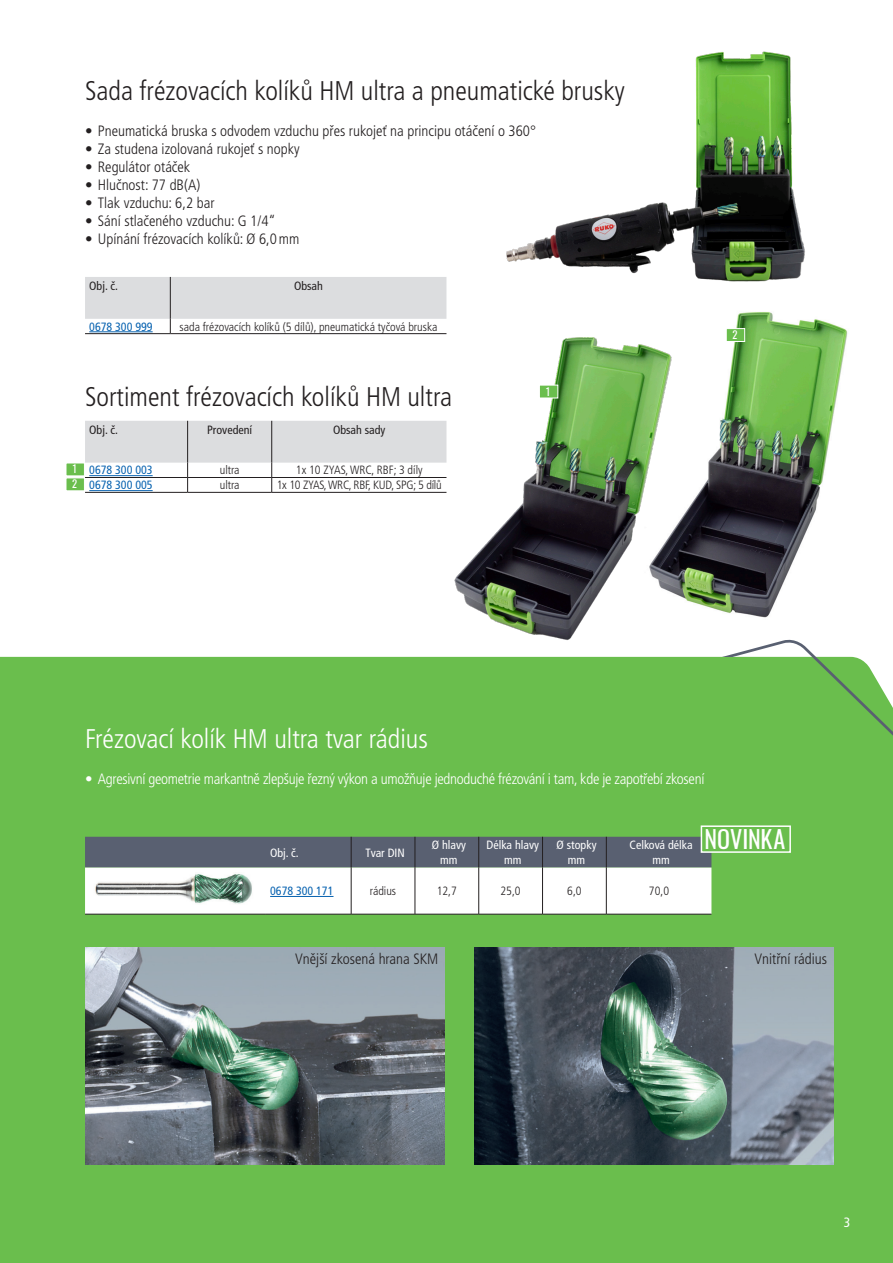
<style>
.page{position:relative;width:893px;height:1263px;background:#fff}
.page>*{position:absolute;margin:0;border:0;box-sizing:border-box;transform-origin:0 0}
.Prospekt_Head_lb{font:300 condensed 27px "Frutiger LT Pro";color:#231f20}
.Prospekt_Head_lb-2{font:300 condensed 27px "Frutiger LT Pro";color:#fff}
.Fließtext_8_pt{font:24px "Oswald";letter-spacing:-.005em;color:#fff}
.ProspektGrund_linksb{font:300 condensed 15px "Frutiger LT Pro";color:#231f20}
.ProspektGrund_linksb-2{font:300 condensed 15px "Frutiger LT Pro";letter-spacing:-.02em;color:#fff}
.t1{font:condensed 13.5px "Frutiger LT Pro";color:#fff}
.Prospekt_Tabelle_zent{font:300 condensed 12px "Frutiger LT Pro";color:#231f20}
.Prospekt_Tabelle_lb{font:condensed 12px "Frutiger LT Pro";color:#fff}
.Prospekt_Tabelle_lb-2{font:condensed 12px "Frutiger LT Pro";color:#0762b0}
.Prospekt_Tabelle_zent-2{font:300 condensed 12px "Frutiger LT Pro";letter-spacing:-.02em;color:#231f20}
.Prospekt_Tabelle_zent-3{font:condensed 12px "Frutiger LT Pro";color:#231f20}
.Prospekt_Tabelle_lb-3{font:condensed 12px "Frutiger LT Pro";color:#231f20}
.Fließtext_8_pt-2{font:10.5px "Oswald";color:#fff}
</style>
<div class="page">
<div style="left:0;top:657px;width:893px;height:606px;background:#6abe4d"></div>
<svg style="left:719px;top:639px;width:174px;height:111px"></svg>
<div style="left:658px;top:657px;width:102px;height:25px;background:#6abe4d"></div>
<div style="left:66px;top:463px;width:19px;height:13px;background:#6abe4d"></div>
<div style="left:66px;top:477px;width:19px;height:14px;background:#6abe4d;border:1px solid #fff"></div>
<svg style="left:85px;top:421px;width:361px;height:71px"></svg>
<hr style="left:85px;top:492px;width:103px;height:1px;background:#231f20">
<hr style="left:188px;top:492px;width:84px;height:1px;background:#231f20">
<hr style="left:272px;top:492px;width:174px;height:1px;background:#231f20">
<hr style="left:89px;top:475px;width:64px;height:1px;background:#0762b0">
<hr style="left:89px;top:490px;width:64px;height:1px;background:#0762b0">
<svg style="left:85px;top:277px;width:361px;height:56px"></svg>
<hr style="left:85px;top:333px;width:85px;height:1px;background:#231f20">
<hr style="left:170px;top:333px;width:276px;height:1px;background:#231f20">
<hr style="left:89px;top:331px;width:64px;height:1px;background:#0762b0">
<svg style="left:85px;top:837px;width:626px;height:77px"></svg>
<hr style="left:85px;top:914px;width:181px;height:1px;background:#231f20">
<hr style="left:266px;top:914px;width:85px;height:1px;background:#231f20">
<hr style="left:351px;top:914px;width:64px;height:1px;background:#231f20">
<hr style="left:415px;top:914px;width:64px;height:1px;background:#231f20">
<hr style="left:479px;top:914px;width:63px;height:1px;background:#231f20">
<hr style="left:542px;top:914px;width:64px;height:1px;background:#231f20">
<hr style="left:606px;top:914px;width:105px;height:1px;background:#231f20">
<hr style="left:351px;top:837px;width:1px;height:30px;background:#231f20">
<hr style="left:415px;top:837px;width:1px;height:30px;background:#231f20">
<hr style="left:478px;top:837px;width:1px;height:30px;background:#231f20">
<hr style="left:542px;top:837px;width:1px;height:30px;background:#231f20">
<hr style="left:606px;top:837px;width:1px;height:30px;background:#231f20">
<hr style="left:351px;top:867px;width:1px;height:47px;background:#231f20">
<hr style="left:415px;top:867px;width:1px;height:47px;background:#231f20">
<hr style="left:478px;top:867px;width:1px;height:47px;background:#231f20">
<hr style="left:542px;top:867px;width:1px;height:47px;background:#231f20">
<hr style="left:606px;top:867px;width:1px;height:47px;background:#231f20">
<hr style="left:270px;top:896px;width:63px;height:1px;background:#0762b0">
<img style="left:92px;top:873px;width:163px;height:33px">
<img style="left:474px;top:947px;width:360px;height:217px">
<img style="left:85px;top:947px;width:359px;height:217px">
<img style="left:683px;top:312px;width:165px;height:306px">
<div style="left:726px;top:328px;width:19px;height:14px;background:#6abe4d;border:1px solid #fff"></div>
<img style="left:454px;top:337px;width:229px;height:303px">
<div style="left:539px;top:385px;width:19px;height:13px;background:#6abe4d"></div>
<div style="left:701px;top:825px;width:90px;height:28px;background:#6abe4d;border:2px solid #fff"></div>
<img style="left:506px;top:51px;width:299px;height:231px">
<p class="Prospekt_Head_lb" style="left:85px;top:75px;width:541px">Sada frézovacích kolíků HM ultra a pneumatické brusky</p>
<p class="ProspektGrund_linksb" style="left:85px;top:122px;width:453px">• Pneumatická bruska s odvodem vzduchu přes rukojeť na principu otáčení o 360°</p>
<p class="ProspektGrund_linksb" style="left:85px;top:140px;width:216px">• Za studena izolovaná rukojeť s nopky</p>
<p class="ProspektGrund_linksb" style="left:85px;top:158px;width:107px">• Regulátor otáček</p>
<p class="ProspektGrund_linksb" style="left:85px;top:176px;width:117px">• Hlučnost: 77 dB(A)</p>
<p class="ProspektGrund_linksb" style="left:85px;top:194px;width:131px">• Tlak vzduchu: 6,2 bar</p>
<p class="ProspektGrund_linksb" style="left:85px;top:212px;width:192px">• Sání stlačeného vzduchu: G 1/4“</p>
<p class="ProspektGrund_linksb" style="left:85px;top:230px;width:216px">• Upínání frézovacích kolíků: Ø 6,0mm</p>
<p class="Prospekt_Tabelle_lb-3" style="left:89px;top:279px;width:30px">Obj. č.</p>
<p class="Prospekt_Tabelle_zent-3" style="left:294px;top:279px;width:30px">Obsah</p>
<p class="Prospekt_Tabelle_lb-2" style="left:89px;top:319px;width:65px">0678 300 999</p>
<p class="Prospekt_Tabelle_zent" style="left:180px;top:320px;width:259px">sada frézovacích kolíků (5 dílů), pneumatická tyčová bruska</p>
<p class="Fließtext_8_pt-2" style="left:72px;top:460px;width:6px">1</p>
<p class="Fließtext_8_pt-2" style="left:72px;top:475px;width:7px">2</p>
<p class="Prospekt_Head_lb" style="left:85px;top:381px;width:368px">Sortiment frézovacích kolíků HM ultra</p>
<p class="Prospekt_Tabelle_lb-3" style="left:89px;top:423px;width:30px">Obj. č.</p>
<p class="Prospekt_Tabelle_zent-3" style="left:207px;top:423px;width:47px">Provedení</p>
<p class="Prospekt_Tabelle_zent-3" style="left:333px;top:423px;width:54px">Obsah sady</p>
<p class="Prospekt_Tabelle_lb-2" style="left:89px;top:463px;width:65px">0678 300 003</p>
<p class="Prospekt_Tabelle_zent" style="left:220px;top:463px;width:21px">ultra</p>
<p class="Prospekt_Tabelle_zent" style="left:296px;top:463px;width:128px">1x 10 ZYAS, WRC, RBF; 3 díly</p>
<p class="Prospekt_Tabelle_lb-2" style="left:89px;top:478px;width:65px">0678 300 005</p>
<p class="Prospekt_Tabelle_zent" style="left:220px;top:478px;width:21px">ultra</p>
<p class="Prospekt_Tabelle_zent-2" style="left:277px;top:478px;width:166px">1x 10 ZYAS, WRC, RBF, KUD, SPG; 5 dílů</p>
<p class="Fließtext_8_pt-2" style="left:545px;top:382px;width:6px">1</p>
<p class="Fließtext_8_pt-2" style="left:732px;top:325px;width:7px">2</p>
<p class="Prospekt_Head_lb-2" style="left:85px;top:723px;width:344px">Frézovací kolík HM ultra tvar rádius</p>
<p class="ProspektGrund_linksb-2" style="left:85px;top:770px;width:621px">• Agresivní geometrie markantně zlepšuje řezný výkon a umožňuje jednoduché frézování i tam, kde je zapotřebí zkosení</p>
<p class="Prospekt_Tabelle_lb" style="left:270px;top:845px;width:30px">Obj. č.</p>
<p class="Prospekt_Tabelle_lb" style="left:365px;top:845px;width:41px">Tvar DIN</p>
<p class="Prospekt_Tabelle_lb" style="left:432px;top:838px;width:36px">Ø hlavy</p>
<p class="Prospekt_Tabelle_lb" style="left:440px;top:853px;width:19px">mm</p>
<p class="Prospekt_Tabelle_lb" style="left:486px;top:838px;width:54px">Délka hlavy</p>
<p class="Prospekt_Tabelle_lb" style="left:504px;top:853px;width:19px">mm</p>
<p class="Prospekt_Tabelle_lb" style="left:557px;top:838px;width:41px">Ø stopky</p>
<p class="Prospekt_Tabelle_lb" style="left:568px;top:853px;width:19px">mm</p>
<p class="Prospekt_Tabelle_lb" style="left:630px;top:838px;width:65px">Celková délka</p>
<p class="Prospekt_Tabelle_lb" style="left:652px;top:853px;width:19px">mm</p>
<p class="Prospekt_Tabelle_lb-2" style="left:270px;top:884px;width:65px">0678 300 171</p>
<p class="Prospekt_Tabelle_zent" style="left:370px;top:884px;width:28px">rádius</p>
<p class="Prospekt_Tabelle_zent" style="left:437px;top:884px;width:22px">12,7</p>
<p class="Prospekt_Tabelle_zent" style="left:501px;top:884px;width:22px">25,0</p>
<p class="Prospekt_Tabelle_zent" style="left:567px;top:884px;width:16px">6,0</p>
<p class="Prospekt_Tabelle_zent" style="left:649px;top:884px;width:22px">70,0</p>
<p class="Fließtext_8_pt" style="left:705px;top:818px;width:82px">NOVINKA</p>
<p class="ProspektGrund_linksb" style="left:295px;top:950px;width:145px">Vnější zkosená hrana SKM</p>
<p class="ProspektGrund_linksb" style="left:754px;top:950px;width:74px">Vnitřní rádius</p>
<p class="t1" style="left:844px;top:1214px;width:8px">3</p>
</div>
